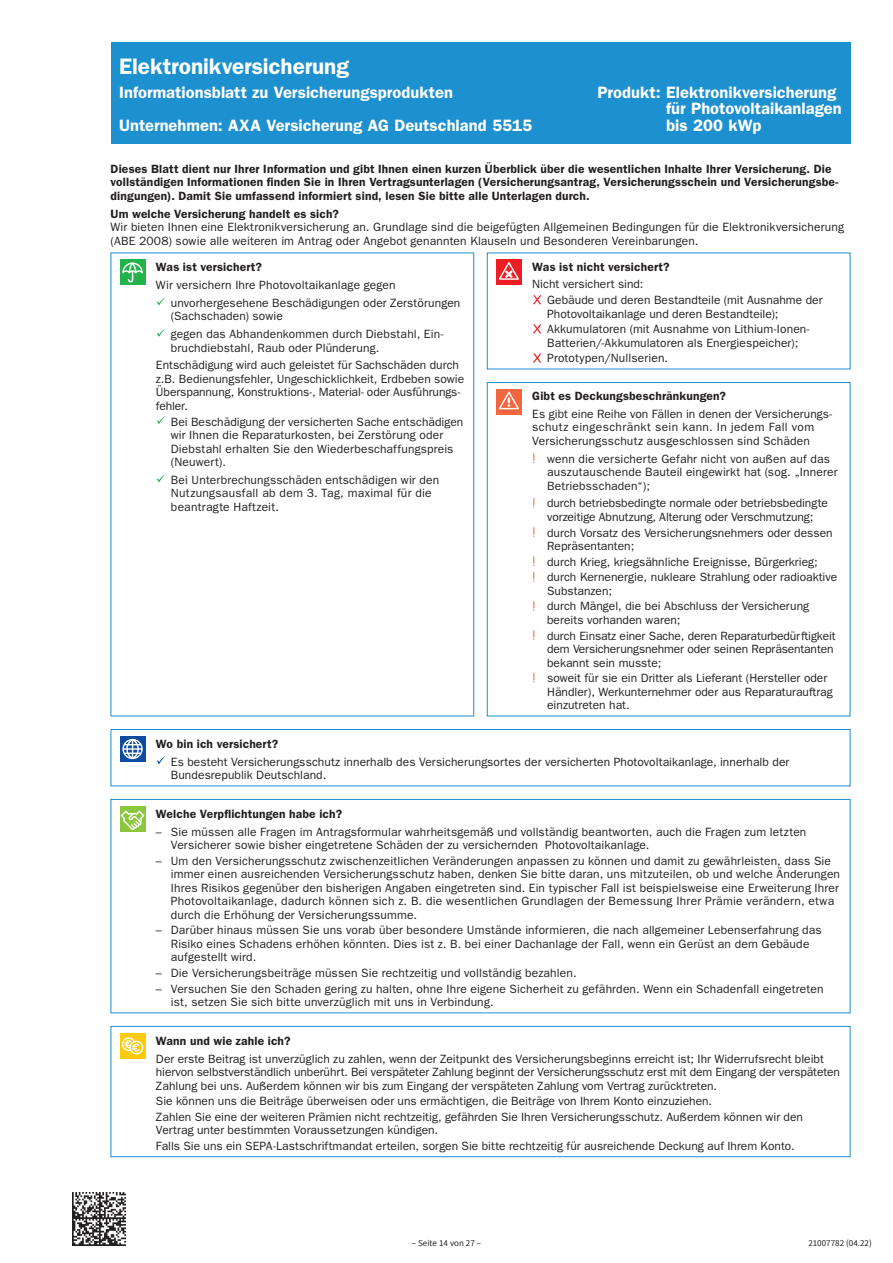
<style>
.page{position:relative;width:893px;height:1263px;background:#fff}
.page>*{position:absolute;margin:0;border:0;box-sizing:border-box;transform-origin:0 0}
.t1{font:600 22.5px "Franklin Gothic";letter-spacing:-.005em;color:#fff}
.t2{font:600 16.5px/16.5px "Franklin Gothic";color:#fff}
.t3{font:12px/13.5px "Franklin Gothic";letter-spacing:.01em;color:#231f20}
.t4{font:600 12px/13.5px "Franklin Gothic";letter-spacing:.015em;color:#231f20}
.t5{font:12px/15.6px "Franklin Gothic";letter-spacing:-.01em;color:#231f20}
.t6{font:9px "Source Sans Pro";color:#231f20}
.t7{font:9px "Franklin Gothic";color:#231f20}
</style>
<div class="page">
<div style="left:70px;top:1191px;width:58px;height:57px;background:linear-gradient(to bottom,#fff,#fff)"></div>
<img style="left:72px;top:1193px;width:53px;height:53px">
<div style="left:111px;top:43px;width:739px;height:101px;background:#1d90d0"></div>
<div style="left:120px;top:260px;width:25px;height:25px;background:#23b24b"></div>
<svg style="left:122px;top:262px;width:21px;height:20px"></svg>
<svg style="left:157px;top:298px;width:8px;height:7px"></svg>
<svg style="left:157px;top:329px;width:8px;height:8px"></svg>
<svg style="left:157px;top:416px;width:8px;height:8px"></svg>
<svg style="left:157px;top:475px;width:8px;height:7px"></svg>
<div style="left:496px;top:260px;width:26px;height:25px;background:#ee1d23"></div>
<svg style="left:499px;top:262px;width:20px;height:18px"></svg>
<svg style="left:533px;top:295px;width:8px;height:9px"></svg>
<svg style="left:533px;top:324px;width:8px;height:10px"></svg>
<svg style="left:533px;top:353px;width:8px;height:10px"></svg>
<div style="left:496px;top:389px;width:26px;height:26px;background:#f26640"></div>
<svg style="left:499px;top:392px;width:20px;height:17px"></svg>
<div style="left:487px;top:382px;width:363px;height:334px;border:1px solid #1d90d0"></div>
<div style="left:120px;top:736px;width:25px;height:26px;background:#0d4da1"></div>
<svg style="left:122px;top:739px;width:21px;height:20px"></svg>
<div style="left:111px;top:729px;width:739px;height:57px;border:1px solid #1d90d0"></div>
<div style="left:120px;top:806px;width:25px;height:26px;background:#8bc63e"></div>
<svg style="left:121px;top:810px;width:23px;height:20px"></svg>
<div style="left:111px;top:799px;width:739px;height:214px;border:1px solid #1d90d0"></div>
<div style="left:120px;top:1033px;width:25px;height:26px;background:#feca0a"></div>
<svg style="left:122px;top:1037px;width:21px;height:17px"></svg>
<div style="left:111px;top:1026px;width:739px;height:131px;border:1px solid #1d90d0"></div>
<svg style="left:157px;top:756px;width:8px;height:8px"></svg>
<h1 class="t1" style="left:119px;top:53px;width:231px">Elektronikversicherung</h1>
<h2 class="t2" style="left:119px;top:76px;width:415px;line-height:32.5px">Informationsblatt zu Versicherungsprodukten<br>Unternehmen: AXA Versicherung AG Deutschland 5515</h2>
<h2 class="t2" style="left:666px;top:83px;width:177px;text-indent:-69px">Produkt: Elektronikversicherung für Photovoltaikanlagen bis 200 kWp</h2>
<p class="t4" style="left:111px;top:162px;width:729px">Dieses Blatt dient nur Ihrer Information und gibt Ihnen einen kurzen Überblick über die wesentlichen Inhalte Ihrer Versicherung. Die vollständigen Informationen finden Sie in Ihren Vertragsunterlagen (Versicherungsantrag, Versicherungsschein und Versicherungsbe&shy;dingungen). Damit Sie umfassend informiert sind, lesen Sie bitte alle Unterlagen durch.</p>
<p class="t4" style="left:111px;top:206px;width:230px">Um welche Versicherung handelt es sich?</p>
<p class="t3" style="left:111px;top:220px;width:735px">Wir bieten Ihnen eine Elektronikversicherung an. Grundlage sind die beigefügten Allgemeinen Bedingungen für die Elektronikversicherung (ABE 2008) sowie alle weiteren im Antrag oder Angebot genannten Klauseln und Besonderen Vereinbarungen.</p>
<p class="t4" style="left:156px;top:260px;width:108px">Was ist versichert?</p>
<p class="t3" style="left:171px;top:276px;width:291px;line-height:17.7px;text-indent:-15px">Wir versichern Ihre Photovoltaikanlage gegen unvorhergesehene Beschädigungen oder Zerstörungen</p>
<p class="t3" style="left:171px;top:307px;width:274px;line-height:17.7px">(Sachschaden) sowie<br>gegen das Abhandenkommen durch Diebstahl, Ein-</p>
<p class="t3" style="left:156px;top:338px;width:305px;line-height:17.7px;text-indent:15px">bruchdiebstahl, Raub oder Plünderung.<br>Entschädigung wird auch geleistet für Sachschäden durch</p>
<p class="t3" style="left:156px;top:372px;width:310px">z.B. Bedienungsfehler, Ungeschicklichkeit, Erdbeben sowie<br>Überspannung, Konstruktions-, Material- oder Ausführungs&shy;fehler.</p>
<p class="t3" style="left:171px;top:414px;width:294px">Bei Beschädigung der versicherten Sache entschädigen wir Ihnen die Reparaturkosten, bei Zerstörung oder Diebstahl erhalten Sie den Wiederbeschaffungspreis (Neuwert).</p>
<p class="t3" style="left:171px;top:473px;width:270px">Bei Unterbrechungsschäden entschädigen wir den<br>Nutzungsausfall ab dem 3. Tag, maximal für die beantragte Haftzeit.</p>
<p class="t4" style="left:532px;top:259px;width:139px">Was ist nicht versichert?</p>
<p class="t3" style="left:547px;top:276px;width:277px;line-height:15.6px;text-indent:-15px">Nicht versichert sind:<br>Gebäude und deren Bestandteile (mit Ausnahme der</p>
<p class="t3" style="left:547px;top:305px;width:264px;line-height:15.6px">Photovoltaikanlage und deren Bestandteile);<br>Akkumulatoren (mit Ausnahme von Lithium-Ionen-</p>
<p class="t3" style="left:547px;top:334px;width:253px;line-height:15.6px">Batterien/-Akkumulatoren als Energiespeicher);<br>Prototypen/Nullserien.</p>
<p class="t4" style="left:532px;top:389px;width:195px">Gibt es Deckungsbeschränkungen?</p>
<p class="t3" style="left:532px;top:407px;width:301px">Es gibt eine Reihe von Fällen in denen der Versicherungs&shy;schutz eingeschränkt sein kann. In jedem Fall vom<br>Versicherungsschutz ausgeschlossen sind Schäden</p>
<p class="t3" style="left:547px;top:452px;width:292px">wenn die versicherte Gefahr nicht von außen auf das auszutauschende Bauteil eingewirkt hat (sog. „Innerer<br>Betriebsschaden“);</p>
<p class="t3" style="left:547px;top:496px;width:282px">durch betriebsbedingte normale oder betriebsbedingte vorzeitige Abnutzung, Alterung oder Verschmutzung;</p>
<p class="t3" style="left:547px;top:525px;width:287px">durch Vorsatz des Versicherungsnehmers oder dessen<br>Repräsentanten;</p>
<p class="t3" style="left:547px;top:554px;width:292px;line-height:15.6px">durch Krieg, kriegsähnliche Ereignisse, Bürgerkrieg; durch Kernenergie, nukleare Strahlung oder radioaktive</p>
<p class="t3" style="left:547px;top:583px;width:263px;line-height:15.6px">Substanzen;<br>durch Mängel, die bei Abschluss der Versicherung</p>
<p class="t5" style="left:547px;top:612px;width:290px">bereits vorhanden waren;<br>durch Einsatz einer Sache, deren Reparaturbedürftigkeit</p>
<p class="t5" style="left:547px;top:642px;width:288px;line-height:13.5px">dem Versicherungsnehmer oder seinen Repräsentanten bekannt sein musste;</p>
<p class="t3" style="left:547px;top:671px;width:287px">soweit für sie ein Dritter als Lieferant (Hersteller oder<br>Händler), Werkunternehmer oder aus Reparaturauftrag einzutreten hat.</p>
<p class="t4" style="left:156px;top:737px;width:124px">Wo bin ich versichert?</p>
<p class="t3" style="left:171px;top:754px;width:620px">Es besteht Versicherungsschutz innerhalb des Versicherungsortes der versicherten Photovoltaikanlage, innerhalb der<br>Bundesrepublik Deutschland.</p>
<p class="t4" style="left:156px;top:807px;width:188px">Welche Verpflichtungen habe ich?</p>
<p class="t3" style="left:171px;top:824px;width:637px;text-indent:-15px">– Sie müssen alle Fragen im Antragsformular wahrheitsgemäß und vollständig beantworten, auch die Fragen zum letzten<br>Versicherer sowie bisher eingetretene Schäden der zu versichernden Photovoltaikanlage.</p>
<p class="t3" style="left:171px;top:854px;width:671px;text-indent:-15px">– Um den Versicherungsschutz zwischenzeitlichen Veränderungen anpassen zu können und damit zu gewährleisten, dass Sie immer einen ausreichenden Versicherungsschutz haben, denken Sie bitte daran, uns mitzuteilen, ob und welche Änderungen Ihres Risikos gegenüber den bisherigen Angaben eingetreten sind. Ein typischer Fall ist beispielsweise eine Erweiterung Ihrer Photovoltaikanlage, dadurch können sich z. B. die wesentlichen Grundlagen der Bemessung Ihrer Prämie verändern, etwa durch die Erhöhung der Versicherungssumme.</p>
<p class="t3" style="left:171px;top:923px;width:652px;text-indent:-15px">– Darüber hinaus müssen Sie uns vorab über besondere Umstände informieren, die nach allgemeiner Lebenserfahrung das<br>Risiko eines Schadens erhöhen könnten. Dies ist z. B. bei einer Dachanlage der Fall, wenn ein Gerüst an dem Gebäude aufgestellt wird.</p>
<p class="t3" style="left:156px;top:966px;width:422px">– Die Versicherungsbeiträge müssen Sie rechtzeitig und vollständig bezahlen.</p>
<p class="t3" style="left:171px;top:981px;width:654px;text-indent:-15px">– Versuchen Sie den Schaden gering zu halten, ohne Ihre eigene Sicherheit zu gefährden. Wenn ein Schadenfall eingetreten ist, setzen Sie sich bitte unverzüglich mit uns in Verbindung.</p>
<p class="t4" style="left:156px;top:1033px;width:136px">Wann und wie zahle ich?</p>
<p class="t3" style="left:156px;top:1051px;width:685px">Der erste Beitrag ist unverzüglich zu zahlen, wenn der Zeitpunkt des Versicherungsbeginns erreicht ist; Ihr Widerrufsrecht bleibt hiervon selbstverständlich unberührt. Bei verspäteter Zahlung beginnt der Versicherungsschutz erst mit dem Eingang der verspäteten<br>Zahlung bei uns. Außerdem können wir bis zum Eingang der verspäteten Zahlung vom Vertrag zurücktreten.</p>
<p class="t3" style="left:156px;top:1093px;width:649px;line-height:15.6px">Sie können uns die Beiträge überweisen oder uns ermächtigen, die Beiträge von Ihrem Konto einzuziehen.<br>Zahlen Sie eine der weiteren Prämien nicht rechtzeitig, gefährden Sie Ihren Versicherungsschutz. Außerdem können wir den</p>
<p class="t3" style="left:156px;top:1122px;width:640px;line-height:15.6px">Vertrag unter bestimmten Voraussetzungen kündigen.<br>Falls Sie uns ein SEPA-Lastschriftmandat erteilen, sorgen Sie bitte rechtzeitig für ausreichende Deckung auf Ihrem Konto.</p>
<p class="t7" style="left:412px;top:1236px;width:70px">– Seite 1 von 2 –</p>
<p class="t7" style="left:775px;top:1236px;width:77px">21013064 (02.18)</p>
<p class="t6" style="left:412px;top:1237px;width:71px">– Seite 14 von 27 –</p>
<p class="t6" style="left:808px;top:1237px;width:65px">21007782 (04.22)</p>
</div>
